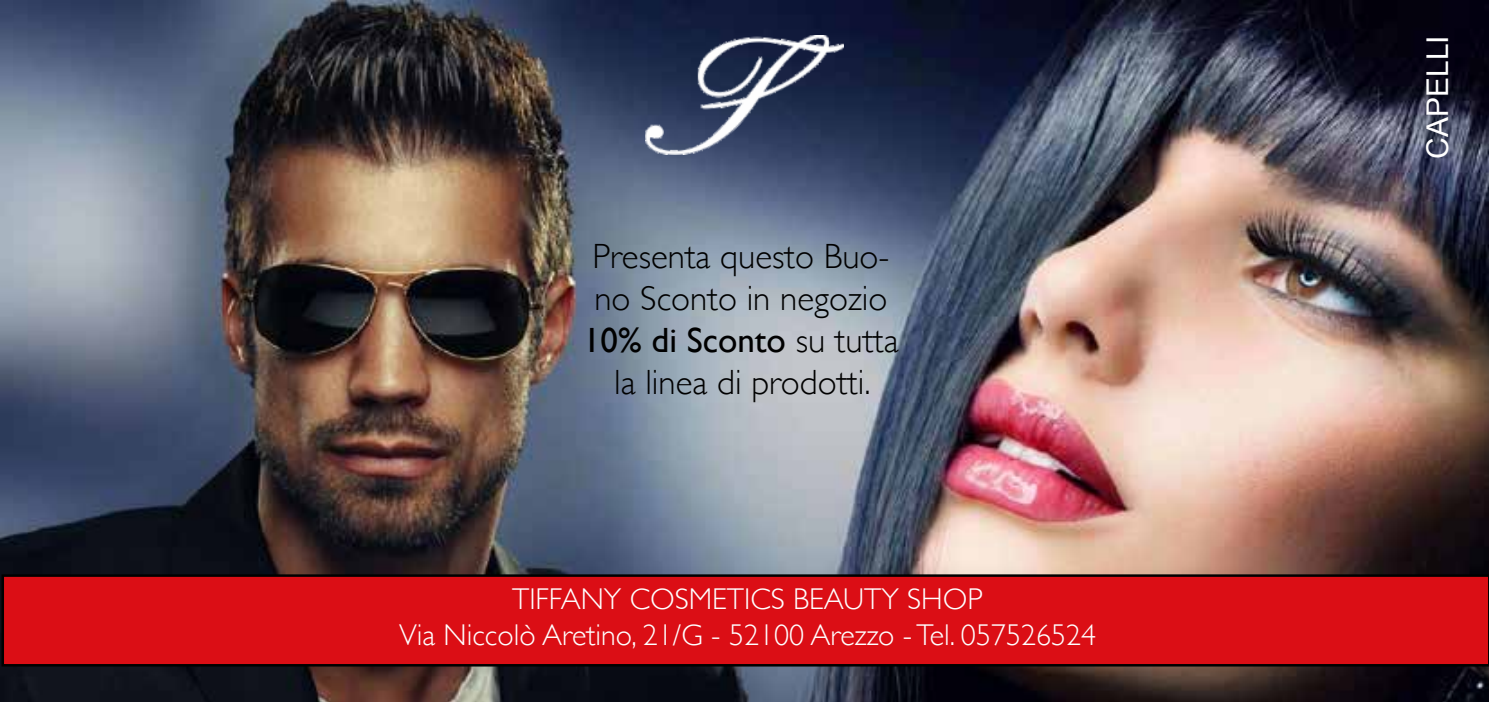
<style>
.page{position:relative;width:1489px;height:702px;background:#fff}
.page>*{position:absolute;margin:0;border:0;box-sizing:border-box;transform-origin:0 0}
.t1{font:300 35px/42px "Gill Sans";color:#000;text-align:center}
.t2{font:300 30px/36px "Gill Sans";color:#fff;text-align:center}
.t3{font:30px "Arial";color:#fff}
.s1{font-weight:400}
</style>
<div class="page">
<img style="left:0;top:0;width:1488px;height:702px">
<div style="left:2px;top:574px;width:1486px;height:92px;background:#db0e15"></div>
<img style="left:645px;top:35px;width:198px;height:119px">
<p class="t1" style="left:583px;top:234px;width:317px">Presenta questo Buo&shy;no Sconto in negozio<br><span class="s1">10% di Sconto</span> su tutta la linea di prodotti.</p>
<p class="t2" style="left:399px;top:580px;width:698px">TIFFANY COSMETICS BEAUTY SHOP<br>Via Niccolò Aretino, 21/G - 52100 Arezzo - Tel. 057526524</p>
<p class="t3" style="left:1417px;top:159px;width:125px;rotate:-90deg">CAPELLI</p>
</div>
